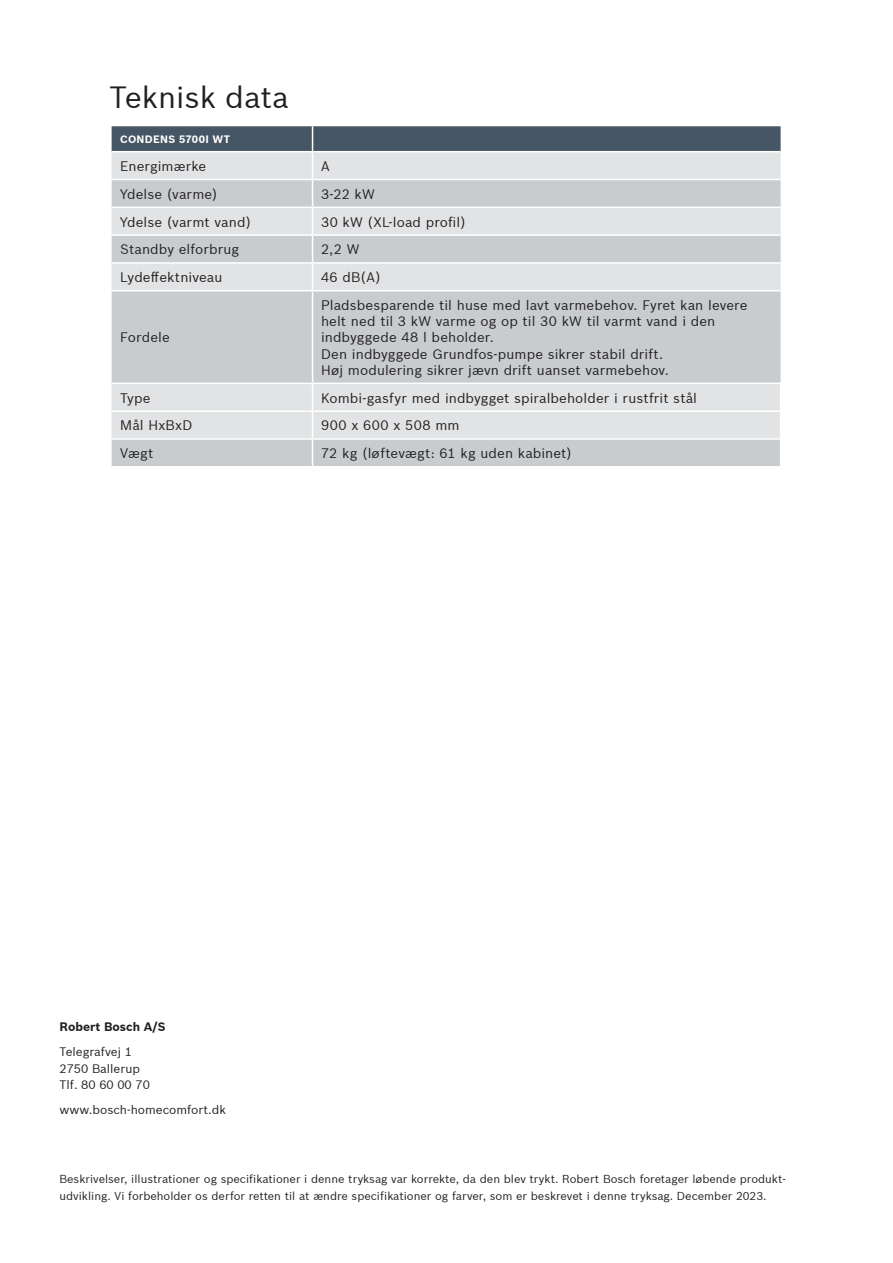
<style>
.page{position:relative;width:893px;height:1263px;background:#fff}
.page>*{position:absolute;margin:0;border:0;box-sizing:border-box;transform-origin:0 0}
.t1{font:30px "Bosch Sans";color:#231f20}
.t2{font:13.5px/16.2px "Bosch Sans";letter-spacing:.01em;color:#231f20}
.t3{font:13.5px "Bosch Sans";letter-spacing:.04em;color:#231f20}
.t4{font:12px/16.5px "Bosch Sans";color:#231f20}
.t5{font:700 12px "Bosch Sans";color:#231f20}
.t6{font:11.25px/16.5px "Bosch Sans";color:#231f20}
.t7{font:700 10.5px "Bosch Sans";letter-spacing:.03em;color:#fff}
</style>
<div class="page">
<div style="left:112px;top:291px;width:669px;height:92px;background:#c8cccf"></div>
<svg style="left:112px;top:126px;width:669px;height:164px;background:#c3c7cb"></svg>
<hr style="left:312px;top:291px;width:1px;height:92px;background:#fff">
<svg style="left:112px;top:384px;width:668px;height:82px;background:#dadcde"></svg>
<p class="t1" style="left:109px;top:77px;width:181px">Teknisk data</p>
<p class="t7" style="left:120px;top:132px;width:112px">CONDENS 5700I WT</p>
<p class="t2" style="left:120px;top:158px;width:88px">Energimærke</p>
<p class="t2" style="left:321px;top:158px;width:10px">A</p>
<p class="t2" style="left:120px;top:185px;width:99px">Ydelse (varme)</p>
<p class="t2" style="left:321px;top:185px;width:55px">3-22 kW</p>
<p class="t2" style="left:120px;top:213px;width:133px">Ydelse (varmt vand)</p>
<p class="t2" style="left:321px;top:213px;width:146px">30 kW (XL-load profil)</p>
<p class="t2" style="left:120px;top:241px;width:121px">Standby elforbrug</p>
<p class="t2" style="left:321px;top:241px;width:40px">2,2 W</p>
<p class="t2" style="left:120px;top:269px;width:104px">Lydeffektniveau</p>
<p class="t2" style="left:321px;top:269px;width:61px">46 dB(A)</p>
<p class="t2" style="left:120px;top:329px;width:51px">Fordele</p>
<p class="t2" style="left:321px;top:297px;width:428px">Pladsbesparende til huse med lavt varmebehov. Fyret kan levere helt ned til 3 kW varme og op til 30 kW til varmt vand i den</p>
<p class="t2" style="left:321px;top:329px;width:174px">indbyggede 48 l beholder.</p>
<p class="t2" style="left:321px;top:345px;width:344px">Den indbyggede Grundfos-pumpe sikrer stabil drift.</p>
<p class="t2" style="left:321px;top:361px;width:349px">Høj modulering sikrer jævn drift uanset varmebehov.</p>
<p class="t2" style="left:120px;top:389px;width:32px">Type</p>
<p class="t2" style="left:321px;top:389px;width:378px">Kombi-gasfyr med indbygget spiralbeholder i rustfrit stål</p>
<p class="t2" style="left:120px;top:417px;width:74px">Mål HxBxD</p>
<p class="t3" style="left:321px;top:416px;width:140px">900 x 600 x 508 mm</p>
<p class="t2" style="left:120px;top:445px;width:35px">Vægt</p>
<p class="t2" style="left:321px;top:445px;width:252px">72 kg (løftevægt: 61 kg uden kabinet)</p>
<p class="t5" style="left:60px;top:1019px;width:108px">Robert Bosch A/S</p>
<p class="t4" style="left:60px;top:1043px;width:92px">Telegrafvej 1<br>2750 Ballerup<br>Tlf. 80 60 00 70</p>
<p class="t4" style="left:60px;top:1101px;width:168px">www.bosch-homecomfort.dk</p>
<p class="t6" style="left:60px;top:1170px;width:728px">Beskrivelser, illustrationer og specifikationer i denne tryksag var korrekte, da den blev trykt. Robert Bosch foretager løbende produkt&shy;udvikling. Vi forbeholder os derfor retten til at ændre specifikationer og farver, som er beskrevet i denne tryksag. December 2023.</p>
</div>
